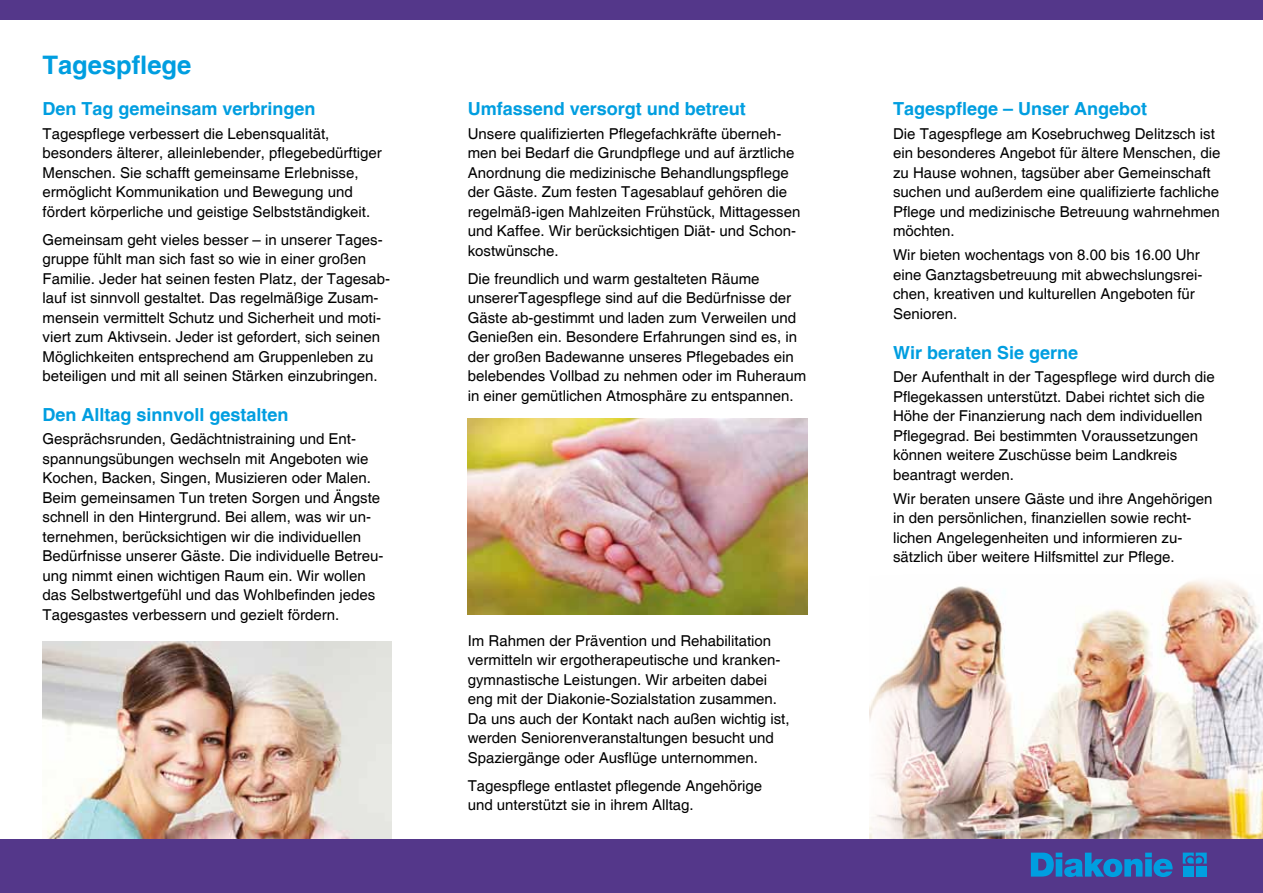
<style>
.page{position:relative;width:1263px;height:893px;background:#fff}
.page>*{position:absolute;margin:0;border:0;box-sizing:border-box;transform-origin:0 0}
.t1{font:700 25.5px "Helvetica";color:#009ee0}
.t2{font:700 18px "Helvetica";color:#009ee0}
.t3{font:15px/19.5px "Helvetica";color:#000}
</style>
<div class="page">
<img style="left:43px;top:641px;width:348px;height:199px">
<img style="left:869px;top:580px;width:394px;height:260px">
<div style="left:0;top:840px;width:1263px;height:53px;background:#54378a"></div>
<div style="left:0;top:0;width:1263px;height:19px;background:#54378a"></div>
<svg style="left:1031px;top:853px;width:141px;height:24px"></svg>
<svg style="left:1183px;top:853px;width:24px;height:11px"></svg>
<div style="left:1183px;top:866px;width:11px;height:10px;background:#009ee0"></div>
<div style="left:1196px;top:866px;width:11px;height:10px;background:#009ee0"></div>
<img style="left:468px;top:419px;width:340px;height:195px">
<h1 class="t1" style="left:43px;top:49px;width:150px">Tagespflege</h1>
<p class="t2" style="left:43px;top:98px;width:275px">Den Tag gemeinsam verbringen</p>
<p class="t3" style="left:43px;top:124px;width:341px">Tagespflege verbessert die Lebensqualität, besonders älterer, alleinlebender, pflegebedürftiger Menschen. Sie schafft gemeinsame Erlebnisse, ermöglicht Kommunikation und Bewegung und fördert körperliche und geistige Selbstständigkeit.</p>
<p class="t3" style="left:43px;top:230px;width:349px">Gemeinsam geht vieles besser – in unserer Tages&shy;gruppe fühlt man sich fast so wie in einer großen Familie. Jeder hat seinen festen Platz, der Tagesab&shy;lauf ist sinnvoll gestaltet. Das regelmäßige Zusam&shy;mensein vermittelt Schutz und Sicherheit und moti&shy;viert zum Aktivsein. Jeder ist gefordert, sich seinen Möglichkeiten entsprechend am Gruppenleben zu beteiligen und mit all seinen Stärken einzubringen.</p>
<p class="t2" style="left:43px;top:403px;width:248px">Den Alltag sinnvoll gestalten</p>
<p class="t3" style="left:43px;top:430px;width:343px">Gesprächsrunden, Gedächtnistraining und Ent&shy;spannungsübungen wechseln mit Angeboten wie Kochen, Backen, Singen, Musizieren oder Malen.<br>Beim gemeinsamen Tun treten Sorgen und Ängste schnell in den Hintergrund. Bei allem, was wir un&shy;ternehmen, berücksichtigen wir die individuellen Bedürfnisse unserer Gäste. Die individuelle Betreu&shy;ung nimmt einen wichtigen Raum ein. Wir wollen das Selbstwertgefühl und das Wohlbefinden jedes Tagesgastes verbessern und gezielt fördern.</p>
<p class="t2" style="left:468px;top:98px;width:280px">Umfassend versorgt und betreut</p>
<p class="t3" style="left:468px;top:124px;width:334px">Unsere qualifizierten Pflegefachkräfte überneh&shy;men bei Bedarf die Grundpflege und auf ärztliche Anordnung die medizinische Behandlungspflege der Gäste. Zum festen Tagesablauf gehören die regelmäß-igen Mahlzeiten Frühstück, Mittagessen und Kaffee. Wir berücksichtigen Diät- und Schon&shy;kostwünsche.</p>
<p class="t3" style="left:468px;top:269px;width:340px">Die freundlich und warm gestalteten Räume unsererTagespflege sind auf die Bedürfnisse der Gäste ab-gestimmt und laden zum Verweilen und Genießen ein. Besondere Erfahrungen sind es, in der großen Badewanne unseres Pflegebades ein belebendes Vollbad zu nehmen oder im Ruheraum in einer gemütlichen Atmosphäre zu entspannen.</p>
<p class="t3" style="left:468px;top:631px;width:323px">Im Rahmen der Prävention und Rehabilitation vermitteln wir ergotherapeutische und kranken&shy;gymnastische Leistungen. Wir arbeiten dabei eng mit der Diakonie-Sozialstation zusammen.<br>Da uns auch der Kontakt nach außen wichtig ist, werden Seniorenveranstaltungen besucht und Spaziergänge oder Ausflüge unternommen.</p>
<p class="t3" style="left:468px;top:776px;width:296px">Tagespflege entlastet pflegende Angehörige und unterstützt sie in ihrem Alltag.</p>
<p class="t2" style="left:893px;top:98px;width:256px">Tagespflege – Unser Angebot</p>
<p class="t3" style="left:893px;top:124px;width:329px">Die Tagespflege am Kosebruchweg Delitzsch ist ein besonderes Angebot für ältere Menschen, die zu Hause wohnen, tagsüber aber Gemeinschaft suchen und außerdem eine qualifizierte fachliche Pflege und medizinische Betreuung wahrnehmen möchten.</p>
<p class="t3" style="left:893px;top:246px;width:311px">Wir bieten wochentags von 8.00 bis 16.00 Uhr eine Ganztagsbetreuung mit abwechslungsrei&shy;chen, kreativen und kulturellen Angeboten für Senioren.</p>
<p class="t2" style="left:893px;top:341px;width:187px">Wir beraten Sie gerne</p>
<p class="t3" style="left:893px;top:368px;width:323px">Der Aufenthalt in der Tagespflege wird durch die Pflegekassen unterstützt. Dabei richtet sich die Höhe der Finanzierung nach dem individuellen Pflegegrad. Bei bestimmten Voraussetzungen können weitere Zuschüsse beim Landkreis beantragt werden.</p>
<p class="t3" style="left:893px;top:489px;width:321px">Wir beraten unsere Gäste und ihre Angehörigen in den persönlichen, finanziellen sowie recht&shy;lichen Angelegenheiten und informieren zu&shy;sätzlich über weitere Hilfsmittel zur Pflege.</p>
</div>
